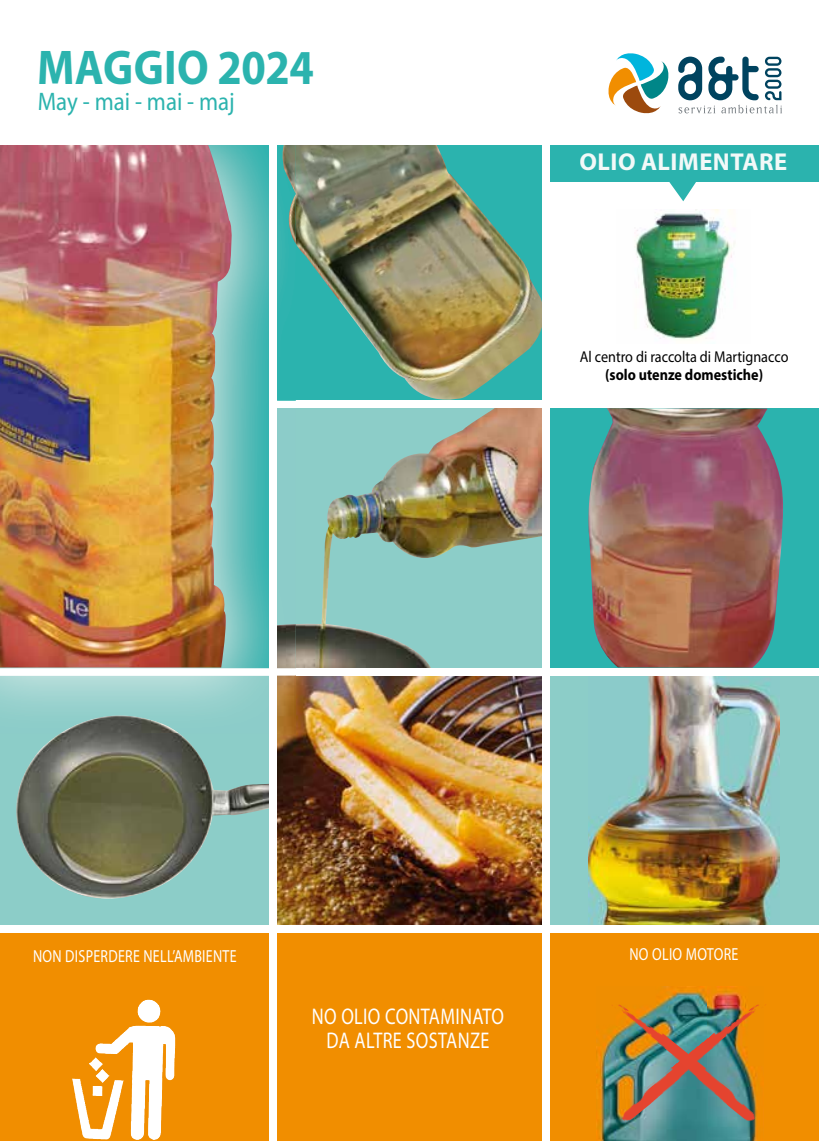
<style>
.page{position:relative;width:819px;height:1141px;background:#fff}
.page>*{position:absolute;margin:0;border:0;box-sizing:border-box;transform-origin:0 0}
.t1{font:700 49px "Myriad Pro";color:#2bb3ae;scale:.9 1}
.t2{font:25.38px "Myriad Pro";color:#2bb3ae;scale:.9 1}
.t3{font:700 24.5px "Myriad Pro";letter-spacing:.02em;color:#f2f9f8}
.t4{font:22.75px/24.5px "Myriad Pro";letter-spacing:.02em;color:#fff;text-align:center;scale:.8 1}
.t5{font:17.5px "Myriad Pro";letter-spacing:.02em;color:#fff;scale:.8 1}
.t6{font:15.75px "Myriad Pro";color:#000;scale:.9 1}
.t7{font:700 15.75px "Myriad Pro";color:#000;scale:.9 1}
</style>
<div class="page">
<img style="left:277px;top:676px;width:265px;height:249px">
<div style="left:277px;top:931px;width:261px;height:210px;background:#f18e00"></div>
<div style="left:546px;top:407px;width:273px;height:265px;background:#2bb3ae"></div>
<div style="left:544px;top:671px;width:275px;height:254px;background:#8ccdc8"></div>
<div style="left:532px;top:931px;width:287px;height:210px;background:#f18e00"></div>
<div style="left:0;top:673px;width:274px;height:252px;background:#8ccdc8"></div>
<div style="left:0;top:931px;width:274px;height:210px;background:#f18e00"></div>
<div style="left:273px;top:401px;width:546px;height:7px;background:#fff"></div>
<img style="left:296px;top:408px;width:246px;height:260px">
<img style="left:296px;top:145px;width:246px;height:255px">
<img style="left:588px;top:676px;width:191px;height:249px">
<div style="left:0;top:668px;width:819px;height:8px;background:#fff"></div>
<img style="left:16px;top:733px;width:254px;height:166px">
<img style="left:588px;top:408px;width:195px;height:260px">
<img style="left:277px;top:145px;width:19px;height:479px">
<img style="left:0;top:668px;width:296px;height:65px">
<img style="left:0;top:145px;width:269px;height:523px">
<img style="left:277px;top:401px;width:19px;height:7px">
<img style="left:277px;top:624px;width:19px;height:44px">
<img style="left:281px;top:145px;width:15px;height:99px">
<img style="left:61px;top:715px;width:117px;height:18px">
<img style="left:0;top:145px;width:234px;height:522px">
<div style="left:0;top:925px;width:819px;height:8px;background:#fff"></div>
<img style="left:95px;top:1000px;width:66px;height:129px">
<img style="left:596px;top:986px;width:161px;height:155px">
<div style="left:270px;top:139px;width:7px;height:1002px;background:#fff"></div>
<div style="left:547px;top:145px;width:272px;height:37px;background:#2bb3ae"></div>
<svg style="left:669px;top:182px;width:27px;height:19px"></svg>
<img style="left:607px;top:1004px;width:150px;height:120px">
<img style="left:616px;top:1004px;width:150px;height:119px">
<div style="left:542px;top:136px;width:7px;height:1005px;background:#fff"></div>
<svg style="left:678px;top:57px;width:104px;height:56px"></svg>
<svg style="left:608px;top:53px;width:61px;height:61px"></svg>
<img style="left:635px;top:210px;width:100px;height:130px">
<h1 class="t1" style="left:37px;top:35px;width:309px">MAGGIO 2024</h1>
<h2 class="t2" style="left:38px;top:86px;width:220px">May - mai - mai - maj</h2>
<h3 class="t3" style="left:579px;top:146px;width:209px">OLIO ALIMENTARE</h3>
<p class="t6" style="left:580px;top:347px;width:233px">Al centro di raccolta di Martignacco</p>
<p class="t7" style="left:605px;top:364px;width:177px">(solo utenze domestiche)</p>
<p class="t5" style="left:33px;top:945px;width:256px">NON DISPERDERE NELL’AMBIENTE</p>
<h3 class="t4" style="left:312px;top:1004px;width:242px">NO OLIO CONTAMINATO<br>DA ALTRE SOSTANZE</h3>
<p class="t5" style="left:629px;top:943px;width:138px">NO OLIO MOTORE</p>
</div>
